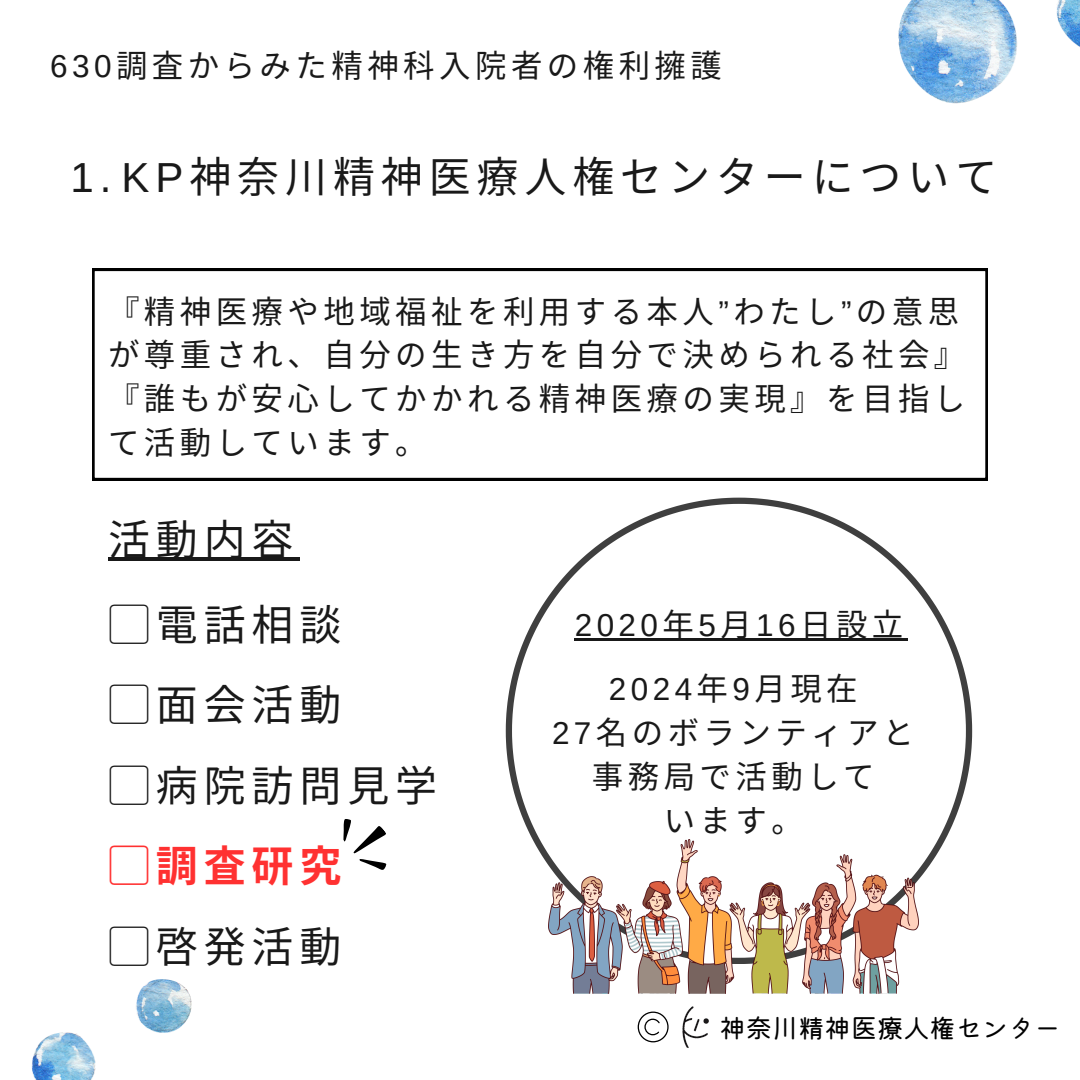
<style>
.page{position:relative;width:1080px;height:1080px;background:#fff}
.page>*{position:absolute;margin:0;border:0;box-sizing:border-box;transform-origin:0 0}
.t1{font:42px "Noto Sans CJ Ksc";letter-spacing:.14em;color:#191919}
.t2{font:700 42px "Noto Sans CJ Ksc";color:#ff3131}
.t3{font:31.5px/43.9px "Noto Sans CJ Ksc";letter-spacing:.14em;color:#191919;text-align:center}
.t4{font:31.5px "Arimo";letter-spacing:.14em;color:#191919}
.t5{font:26.25px "Kiwi Maru";color:#000}
.s1{font-family:"Arimo"}
.s2{font-family:"Noto Sans CJ Ksc"}
</style>
<div class="page">
<svg style="left:638px;top:1012px;width:31px;height:30px"></svg>
<img style="left:682px;top:1006px;width:27px;height:42px">
<img style="left:898px;top:0;width:182px;height:104px">
<svg style="left:92px;top:269px;width:895px;height:211px"></svg>
<img style="left:32px;top:980px;width:160px;height:100px">
<svg style="left:506px;top:498px;width:466px;height:381px"></svg>
<img style="left:548px;top:840px;width:371px;height:154px">
<svg style="left:343px;top:819px;width:44px;height:51px"></svg>
<hr style="left:108px;top:557px;width:192px;height:4px;background:#191919">
<hr style="left:575px;top:638px;width:333px;height:2px;background:#191919">
<h1 class="t3" style="left:50px;top:42px;width:671px"><span class="s1">630</span>調査からみた精神科入院者の権利擁護</h1>
<p class="t1" style="left:71px;top:143px;width:928px"><span class="s1">1.KP</span>神奈川精神医療人権センターについて</p>
<p class="t3" style="left:108px;top:287px;width:859px;text-align:left">『精神医療や地域福祉を利用する本人<span class="s1">”</span>わたし<span class="s1">”</span>の意思が尊重され、自分の生き方を自分で決められる社会』『誰もが安心してかかれる精神医療の実現』を目指して活動しています。</p>
<h4 class="t1" style="left:108px;top:506px;width:184px">活動内容</h4>
<p class="t1" style="left:108px;top:591px;width:232px">▢電話相談</p>
<h4 class="t1" style="left:108px;top:672px;width:235px">▢面会活動</h4>
<h2 class="t1" style="left:108px;top:752px;width:326px">▢病院訪問見学</h2>
<h2 class="t2" style="left:108px;top:833px;width:232px">▢調査研究</h2>
<h2 class="t1" style="left:108px;top:913px;width:235px">▢啓発活動</h2>
<p class="t4" style="left:575px;top:607px;width:327px">2020<span class="s2">年</span>5<span class="s2">月</span> 16<span class="s2">日設立</span></p>
<h2 class="t3" style="left:552px;top:665px;width:364px"><span class="s1">2024</span>年<span class="s1">9</span>月現在<br><span class="s1">27</span>名のボランティアと事務局で活動して<br>います。</h2>
<h2 class="t5" style="left:720px;top:1007px;width:343px">神奈川精神医療人権センター</h2>
</div>
